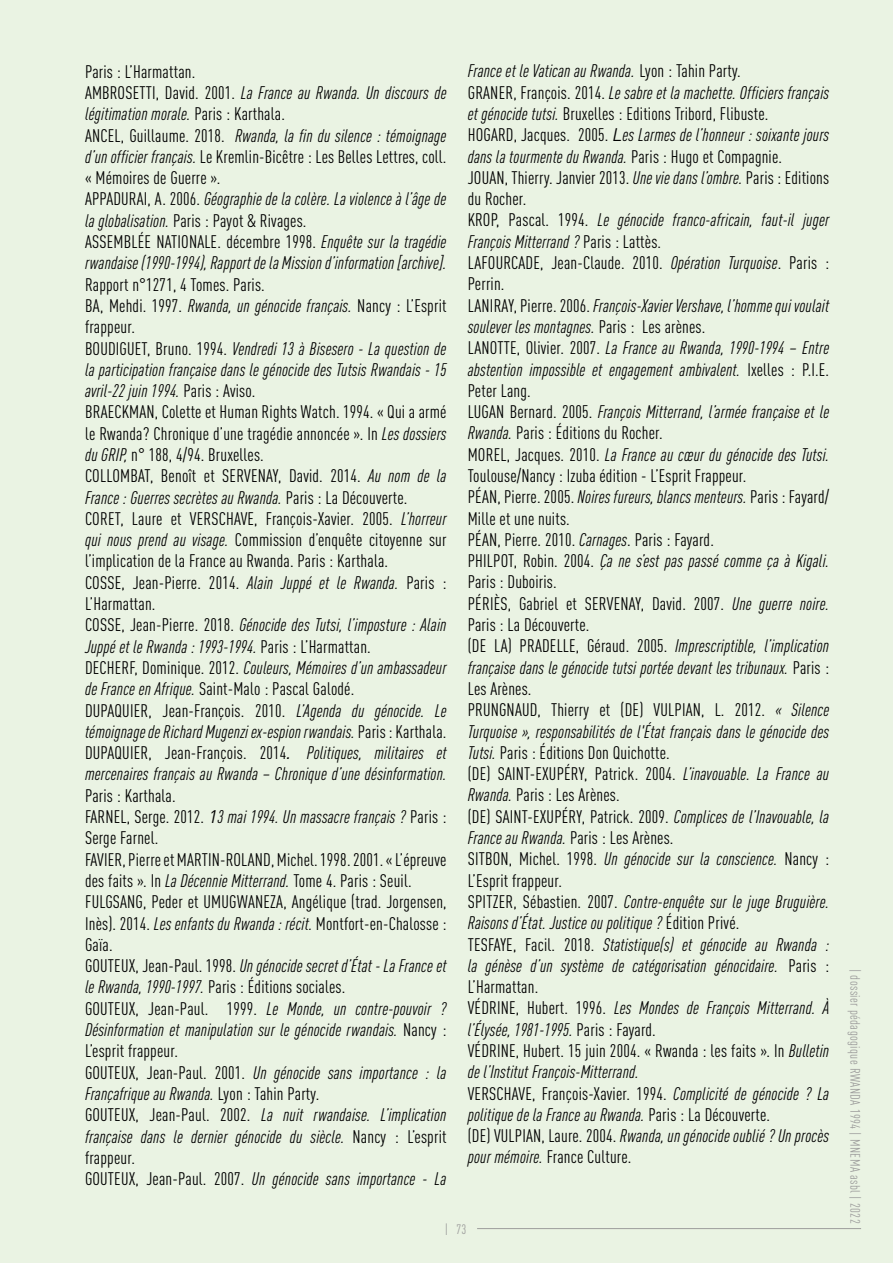
<style>
.page{position:relative;width:893px;height:1263px;background:#eaf3e3}
.page>*{position:absolute;margin:0;border:0;box-sizing:border-box;transform-origin:0 0}
.t1{font:italic condensed 18px/21.3px "DIN Pro";letter-spacing:.01em;color:#000}
.t2{font:condensed 18px/21.3px "DIN Pro";letter-spacing:.01em;color:#000}
.t3{font:condensed 13.5px "DIN Pro";letter-spacing:.025em;color:#9d9d9c}
.s1{font-style:normal}
.s2{font-style:italic}
.s3{font-style:italic;font-stretch:normal}
.s4{font-stretch:normal}
</style>
<div class="page">
<hr style="left:477px;top:1228px;width:384px;height:1px;background:#9d9d9c">
<p class="t1" style="left:85px;top:59px;width:363px"><span class="s1">Paris : L’Harmattan.<br>AMBROSETTI, David. 2001.</span> La France au Rwanda. Un discours de légitimation morale. <span class="s1">Paris : Karthala.<br>ANCEL, Guillaume. 2018.</span> Rwanda, la fin du silence : témoignage d’un officier français. <span class="s1">Le Kremlin-Bicêtre : Les Belles Lettres, coll. « Mémoires de Guerre ».<br>APPADURAI, A. 2006.</span> Géographie de la colère. La violence à l’âge de la globalisation. <span class="s1">Paris : Payot &amp; Rivages.<br>ASSEMBLÉE NATIONALE. décembre 1998.</span> Enquête sur la tragédie rwandaise (1990-1994), Rapport de la Mission d’information [archive].</p>
<p class="t2" style="left:85px;top:272px;width:363px">Rapport n°1271, 4 Tomes. Paris.<br>BA, Mehdi. 1997. <span class="s2">Rwanda, un génocide français.</span> Nancy : L’Esprit frappeur.<br>BOUDIGUET, Bruno. 1994. <span class="s2">Vendredi 13 à Bisesero - La question de la participation française dans le génocide des Tutsis Rwandais - 15 avril-22 juin 1994.</span> Paris : Aviso.<br>BRAECKMAN, Colette et Human Rights Watch. 1994. « Qui a armé le Rwanda? Chronique d’une tragédie annoncée ». In <span class="s2">Les dossiers du GRIP,</span> n° 188, 4/94. Bruxelles.<br>COLLOMBAT, Benoît et SERVENAY, David. 2014. <span class="s2">Au nom de la France : Guerres secrètes au Rwanda.</span> Paris : La Découverte.<br>CORET, Laure et VERSCHAVE, François-Xavier. 2005. <span class="s2">L’horreur qui nous prend au visage.</span> Commission d’enquête citoyenne sur l’implication de la France au Rwanda. Paris : Karthala.<br>COSSE, Jean-Pierre. 2014. <span class="s2">Alain Juppé et le Rwanda.</span> Paris :<br>L’Harmattan.<br>COSSE, Jean-Pierre. 2018. <span class="s2">Génocide des Tutsi, l’imposture : Alain Juppé et le Rwanda : 1993-1994.</span> Paris : L’Harmattan.<br>DECHERF, Dominique. 2012. <span class="s2">Couleurs, Mémoires d’un ambassadeur de France en Afrique.</span> Saint-Malo : Pascal Galodé.<br>DUPAQUIER, Jean-François. 2010. <span class="s2">L’Agenda du génocide. Le témoignage de Richard Mugenzi ex-espion rwandais.</span> Paris : Karthala.<br>DUPAQUIER, Jean-François. 2014<span class="s3">.</span> <span class="s2">Politiques, militaires et mercenaires français au Rwanda – Chronique d’une désinformation.</span></p>
<p class="t2" style="left:85px;top:783px;width:363px">Paris : Karthala.<br>FARNEL, Serge. 2012. <span class="s3">1</span><span class="s2">3 mai 1994. Un massacre français ?</span> Paris :<br>Serge Farnel.<br>FAVIER, Pierre et MARTIN-ROLAND, Michel. 1998. 2001. « L’épreuve des faits ». In <span class="s2">La Décennie Mitterrand.</span> Tome 4. Paris : Seuil.<br>FULGSANG, Peder et UMUGWANEZA, Angélique (trad. Jorgensen, Inès). 2014. <span class="s2">Les enfants du Rwanda : récit.</span> Montfort-en-Chalosse :<br>Gaïa.<br>GOUTEUX, Jean-Paul. 1998. <span class="s2">Un génocide secret d’État - La France et le Rwanda, 1990-1997.</span> Paris : Éditions sociales.<br>GOUTEUX, Jean-Paul. 1999. <span class="s2">Le Monde, un contre-pouvoir ?<br>Désinformation et manipulation sur le génocide rwandais.</span> Nancy :<br>L’esprit frappeur.<br>GOUTEUX, Jean-Paul. 2001. <span class="s2">Un génocide sans importance : la Françafrique au Rwanda.</span> Lyon : Tahin Party.<br>GOUTEUX, Jean-Paul. 2002. <span class="s2">La nuit rwandaise. L’implication française dans le dernier génocide du siècle.</span> Nancy : L’esprit frappeur.<br>GOUTEUX, Jean-Paul. 2007. <span class="s2">Un génocide sans importance - La</span></p>
<p class="t1" style="left:468px;top:59px;width:363px">France et le Vatican au Rwanda. <span class="s1">Lyon : Tahin Party.<br>GRANER, François. 2014.</span> Le sabre et la machette. Officiers français et génocide tutsi. <span class="s1">Bruxelles : Editions Tribord, Flibuste.<br>HOGARD, Jacques. 2005.</span> <span class="s4">L</span>es Larmes de l’honneur : soixante jours dans la tourmente du Rwanda. <span class="s1">Paris : Hugo et Compagnie.<br>JOUAN, Thierry. Janvier 2013.</span> Une vie dans l’ombre. <span class="s1">Paris : Editions du Rocher.<br>KROP, Pascal. 1994.</span> Le génocide franco-africain, faut-il juger François Mitterrand ? <span class="s1">Paris : Lattès.<br>LAFOURCADE, Jean-Claude. 2010.</span> Opération Turquoise<span class="s1">. Paris :<br>Perrin.<br>LANIRAY, Pierre. 2006.</span> François-Xavier Vershave, l’homme qui voulait soulever les montagnes. <span class="s1">Paris : Les arènes.<br>LANOTTE, Olivier. 2007.</span> La France au Rwanda, 1990-1994 – Entre abstention impossible et engagement ambivalent. <span class="s1">Ixelles : P.I.E.<br>Peter Lang.<br>LUGAN Bernard. 2005.</span> François Mitterrand, l’armée française et le Rwanda. <span class="s1">Paris : Éditions du Rocher.<br>MOREL, Jacques. 2010.</span> La France au cœur du génocide des Tutsi.<br><span class="s1">Toulouse/Nancy : Izuba édition - L’Esprit Frappeur.<br>PÉAN, Pierre. 2005.</span> Noires fureurs, blancs menteurs. <span class="s1">Paris : Fayard/ Mille et une nuits.<br>PÉAN, Pierre. 2010.</span> Carnages<span class="s1">. Paris : Fayard.<br>PHILPOT, Robin. 2004.</span> Ça ne s’est pas passé comme ça à Kigali.<br><span class="s1">Paris : Duboiris.<br>PÉRIÈS, Gabriel et SERVENAY, David. 2007.</span> Une guerre noire.<br><span class="s1">Paris : La Découverte.<br>(DE LA) PRADELLE, Géraud. 2005.</span> Imprescriptible, l’implication française dans le génocide tutsi portée devant les tribunaux. <span class="s1">Paris :<br>Les Arènes.<br>PRUNGNAUD, Thierry et (DE) VULPIAN, L. 2012.</span> « Silence Turquoise », responsabilités de l'État français dans le génocide des Tutsi. <span class="s1">Paris : Éditions Don Quichotte.<br>(DE) SAINT-EXUPÉRY, Patrick. 2004.</span> L’inavouable. La France au Rwanda. <span class="s1">Paris : Les Arènes.<br>(DE) SAINT-EXUPÉRY, Patrick. 2009.</span> Complices de l’Inavouable, la France au Rwanda. <span class="s1">Paris : Les Arènes.<br>SITBON, Michel. 1998.</span> Un génocide sur la conscience. <span class="s1">Nancy :<br>L’Esprit frappeur.<br>SPITZER, Sébastien. 2007.</span> Contre-enquête sur le juge Bruguière.<br>Raisons d’État. Justice ou politique ? <span class="s1">Édition Privé.<br>TESFAYE, Facil. 2018.</span> Statistique(s) et génocide au Rwanda : la génèse d’un système de catégorisation génocidaire. <span class="s1">Paris :<br>L’Harmattan.<br>VÉDRINE, Hubert. 1996.</span> Les Mondes de François Mitterrand. À l’Élysée, 1981-1995. <span class="s1">Paris : Fayard.<br>VÉDRINE, Hubert. 15 juin 2004. « Rwanda : les faits ». In</span> Bulletin de l’Institut François-Mitterrand.<br><span class="s1">VERSCHAVE, François-Xavier. 1994.</span> Complicité de génocide ? La politique de la France au Rwanda. <span class="s1">Paris : La Découverte.<br>(DE) VULPIAN, Laure. 2004.</span> Rwanda, un génocide oublié ? Un procès pour mémoire. <span class="s1">France Culture.</span></p>
<p class="t3" style="left:445px;top:1219px;width:23px">| 73</p>
<p class="t3" style="left:865px;top:969px;width:256px;rotate:90deg">| dossier pédagogique RWANDA 1994 | MNEMA asbl | 2022</p>
</div>
